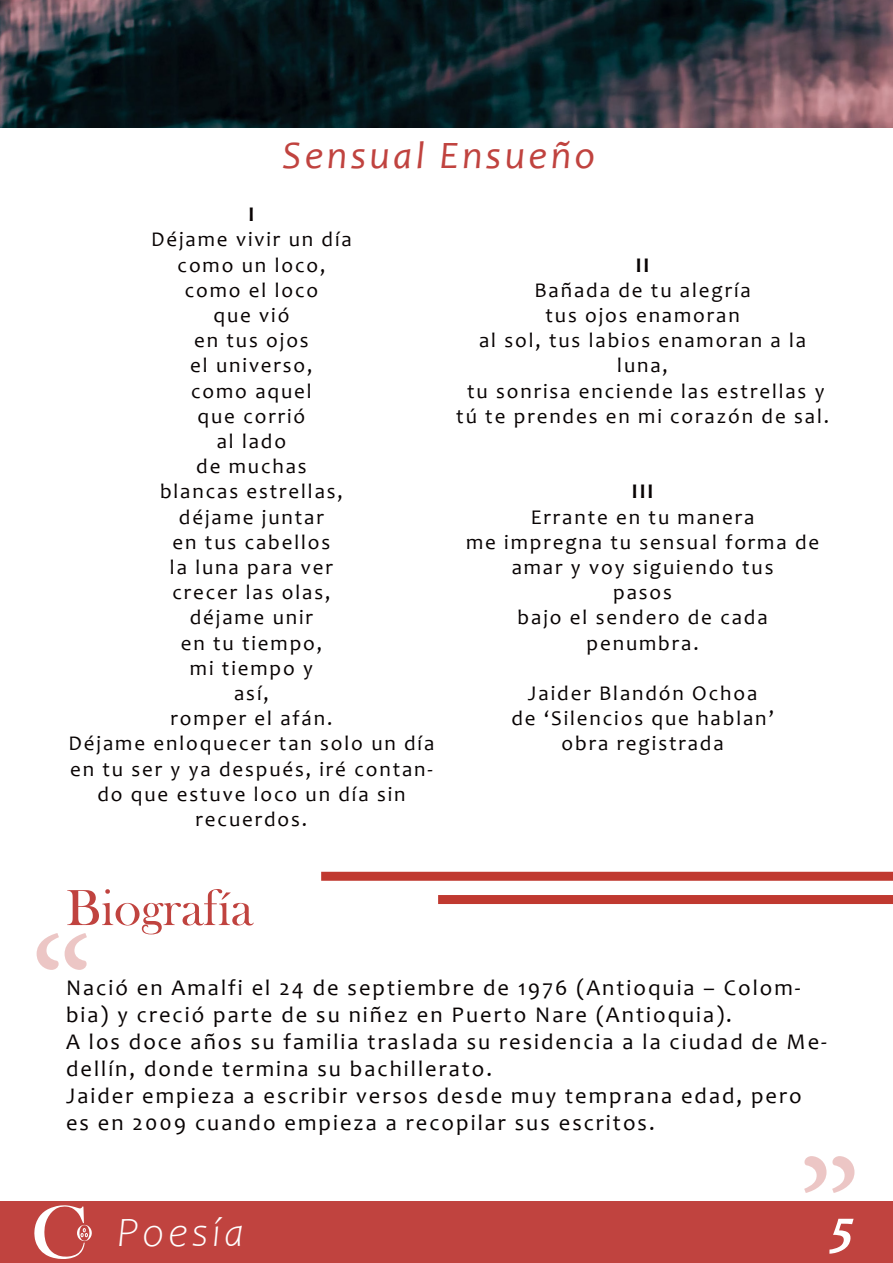
<style>
.page{position:relative;width:893px;height:1263px;background:#fff}
.page>*{position:absolute;margin:0;border:0;box-sizing:border-box;transform-origin:0 0}
.t1{font:159.75px "Minion Pro";color:#c0433f}
.titulo_apartado{font:52.35px "Bask Old Face";color:#c0433f}
.t2{font:italic 700 50.4px "Candara";color:#fff}
.t3{font:italic 300 42px "Candara";letter-spacing:.09em;color:#fff}
.Letra_Normla{font:italic 39px "Candara";letter-spacing:.09em;color:#c0433f}
.Biografia_Texto_norm{font:22.5px/27px "Candara";letter-spacing:.09em;color:#080303}
.Letra_Normla-2{font:21px/25.2px "Candara";letter-spacing:.09em;color:#080303;text-align:center}
.Letra_Normla-3{font:700 21px "Candara";color:#080303}
</style>
<div class="page">
<div style="left:321px;top:872px;width:572px;height:9px;background:#c03930"></div>
<div style="left:438px;top:895px;width:455px;height:9px;background:#c03930"></div>
<img style="left:0;top:0;width:893px;height:128px">
<div style="left:0;top:1201px;width:893px;height:62px;background:#c0433f"></div>
<svg style="left:34px;top:1205px;width:58px;height:54px"></svg>
<p class="Letra_Normla" style="left:282px;top:131px;width:314px">Sensual Ensueño</p>
<p class="Letra_Normla-3" style="left:248px;top:201px;width:7px">I</p>
<p class="Letra_Normla-2" style="left:151px;top:227px;width:202px">Déjame vivir un día</p>
<p class="Letra_Normla-2" style="left:178px;top:252px;width:149px">como un loco,</p>
<p class="Letra_Normla-2" style="left:185px;top:277px;width:135px">como el loco</p>
<p class="Letra_Normla-2" style="left:213px;top:302px;width:77px">que vió</p>
<p class="Letra_Normla-2" style="left:194px;top:328px;width:116px">en tus ojos</p>
<p class="Letra_Normla-2" style="left:190px;top:353px;width:124px">el universo,</p>
<p class="Letra_Normla-2" style="left:191px;top:378px;width:122px">como aquel</p>
<p class="Letra_Normla-2" style="left:198px;top:403px;width:109px">que corrió</p>
<p class="Letra_Normla-2" style="left:217px;top:428px;width:71px">al lado</p>
<p class="Letra_Normla-2" style="left:196px;top:454px;width:112px">de muchas</p>
<p class="Letra_Normla-2" style="left:160px;top:479px;width:184px">blancas estrellas,</p>
<p class="Letra_Normla-2" style="left:179px;top:504px;width:146px">déjame juntar</p>
<p class="Letra_Normla-2" style="left:173px;top:529px;width:159px">en tus cabellos</p>
<p class="Letra_Normla-2" style="left:170px;top:554px;width:164px">la luna para ver</p>
<p class="Letra_Normla-2" style="left:173px;top:580px;width:159px">crecer las olas,</p>
<p class="Letra_Normla-2" style="left:190px;top:605px;width:125px">déjame unir</p>
<p class="Letra_Normla-2" style="left:181px;top:630px;width:143px">en tu tiempo,</p>
<p class="Letra_Normla-2" style="left:190px;top:655px;width:125px">mi tiempo y</p>
<p class="Letra_Normla-2" style="left:234px;top:680px;width:36px">así,</p>
<p class="Letra_Normla-2" style="left:171px;top:706px;width:163px">romper el afán.</p>
<p class="Letra_Normla-2" style="left:69px;top:731px;width:367px">Déjame enloquecer tan solo un día en tu ser y ya después, iré contan&shy;do que estuve loco un día sin</p>
<p class="Letra_Normla-2" style="left:196px;top:806px;width:113px">recuerdos.</p>
<p class="Letra_Normla-3" style="left:636px;top:252px;width:15px">II</p>
<p class="Letra_Normla-2" style="left:534px;top:277px;width:218px">Bañada de tu alegría</p>
<p class="Letra_Normla-2" style="left:545px;top:302px;width:196px">tus ojos enamoran</p>
<p class="Letra_Normla-2" style="left:479px;top:328px;width:329px">al sol, tus labios enamoran a la luna,</p>
<p class="Letra_Normla-2" style="left:456px;top:378px;width:374px">tu sonrisa enciende las estrellas y tú te prendes en mi corazón de sal.</p>
<p class="Letra_Normla-3" style="left:632px;top:478px;width:23px">III</p>
<p class="Letra_Normla-2" style="left:531px;top:504px;width:225px">Errante en tu manera</p>
<p class="Letra_Normla-2" style="left:466px;top:529px;width:355px">me impregna tu sensual forma de amar y voy siguiendo tus</p>
<p class="Letra_Normla-2" style="left:613px;top:580px;width:60px">pasos</p>
<p class="Letra_Normla-2" style="left:518px;top:605px;width:252px">bajo el sendero de cada</p>
<p class="Letra_Normla-2" style="left:587px;top:630px;width:114px">penumbra.</p>
<p class="Letra_Normla-2" style="left:528px;top:680px;width:231px">Jaider Blandón Ochoa</p>
<p class="Letra_Normla-2" style="left:511px;top:706px;width:264px">de ‘Silencios que hablan’</p>
<p class="Letra_Normla-2" style="left:561px;top:731px;width:164px">obra registrada</p>
<p class="titulo_apartado" style="left:66px;top:879px;width:189px">Biografía</p>
<h1 class="t1" style="left:30px;top:889px;width:65px">“</h1>
<p class="Biografia_Texto_norm" style="left:66px;top:974px;width:736px">Nació en Amalfi el 24 de septiembre de 1976 (Antioquia – Colom&shy;bia) y creció parte de su niñez en Puerto Nare (Antioquia).</p>
<p class="Biografia_Texto_norm" style="left:66px;top:1028px;width:762px">A los doce años su familia traslada su residencia a la ciudad de Me&shy;dellín, donde termina su bachillerato.</p>
<p class="Biografia_Texto_norm" style="left:66px;top:1082px;width:737px">Jaider empieza a escribir versos desde muy temprana edad, pero es en 2009 cuando empieza a recopilar sus escritos.</p>
<h1 class="t1" style="left:861px;top:1236px;width:65px;rotate:-180deg">“</h1>
<h3 class="t3" style="left:118px;top:1209px;width:128px">Poesía</h3>
<h3 class="t2" style="left:829px;top:1197px;width:34px">5</h3>
</div>
